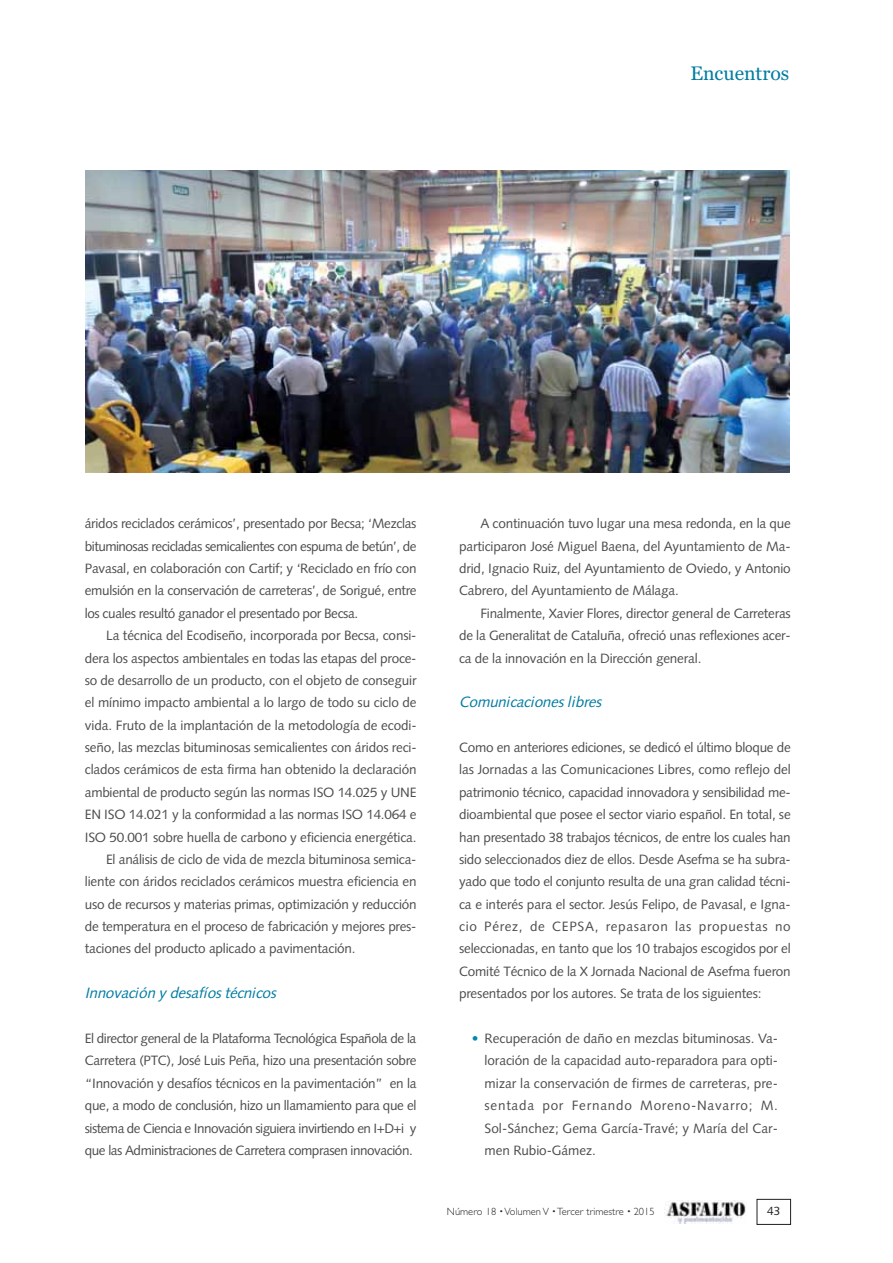
<style>
.page{position:relative;width:893px;height:1263px;background:#fff}
.page>*{position:absolute;margin:0;border:0;box-sizing:border-box;transform-origin:0 0}
.t1{font:19.5px "Georgia";color:#007ca3}
.t2{font:italic 15px "Syntax";color:#007ca3}
.t3{font:13.5px/22.4px "Syntax";letter-spacing:-.01em;color:#4c4c4e;text-align:justify}
.t4{font:12px "Syntax";color:#231f20}
.t5{font:300 10.5px "Gill Sans";color:#231f20}
.s1{color:#0089ad}
</style>
<div class="page">
<img style="left:665px;top:1201px;width:81px;height:22px">
<div style="left:757px;top:1199px;width:34px;height:26px;border:1px solid #231f20"></div>
<img style="left:86px;top:170px;width:704px;height:302px">
<h1 class="t1" style="left:690px;top:65px;width:100px">Encuentros</h1>
<p class="t3" style="left:85px;top:514px;width:333px">áridos reciclados cerámicos’, presentado por Becsa; ‘Mezclas bituminosas recicladas semicalientes con espuma de betún’, de Pavasal, en colaboración con Cartif; y ‘Reciclado en frío con emulsión en la conservación de carreteras’, de Sorigué, entre los cuales resultó ganador el presentado por Becsa.</p>
<p class="t3" style="left:106px;top:626px;width:312px">La técnica del Ecodiseño, incorporada por Becsa, consi-</p>
<p class="t3" style="left:85px;top:648px;width:333px">dera los aspectos ambientales en todas las etapas del proce-</p>
<p class="t3" style="left:85px;top:670px;width:333px">so de desarrollo de un producto, con el objeto de conseguir</p>
<p class="t3" style="left:85px;top:693px;width:333px">el mínimo impacto ambiental a lo largo de todo su ciclo de</p>
<p class="t3" style="left:85px;top:715px;width:333px">vida. Fruto de la implantación de la metodología de ecodi-</p>
<p class="t3" style="left:85px;top:738px;width:333px">seño, las mezclas bituminosas semicalientes con áridos reci-</p>
<p class="t3" style="left:85px;top:760px;width:333px">clados cerámicos de esta firma han obtenido la declaración</p>
<p class="t3" style="left:85px;top:782px;width:333px">ambiental de producto según las normas ISO 14.025 y UNE</p>
<p class="t3" style="left:85px;top:805px;width:333px">EN ISO 14.021 y la conformidad a las normas ISO 14.064 e</p>
<p class="t3" style="left:85px;top:827px;width:333px">ISO 50.001 sobre huella de carbono y eficiencia energética.</p>
<p class="t3" style="left:106px;top:849px;width:312px">El análisis de ciclo de vida de mezcla bituminosa semica-</p>
<p class="t3" style="left:85px;top:872px;width:333px">liente con áridos reciclados cerámicos muestra eficiencia en</p>
<p class="t3" style="left:85px;top:894px;width:333px">uso de recursos y materias primas, optimización y reducción</p>
<p class="t3" style="left:85px;top:917px;width:333px">de temperatura en el proceso de fabricación y mejores pres-</p>
<p class="t3" style="left:85px;top:939px;width:272px">taciones del producto aplicado a pavimentación.</p>
<p class="t2" style="left:85px;top:987px;width:196px">Innovación y desafíostécnicos</p>
<p class="t3" style="left:85px;top:1028px;width:333px">El director general de la Plataforma Tecnológica Española de la Carretera (PTC), José Luis Peña, hizo una presentación sobre “Innovación y desafíos técnicos en la pavimentación” en la que, a modo de conclusión, hizo un llamamiento para que el sistema de Ciencia e Innovación siguiera invirtiendo en I+D+i y que las Administraciones de Carretera comprasen innovación.</p>
<p class="t3" style="left:459px;top:514px;width:333px;text-indent:21px">A continuación tuvo lugar una mesa redonda, en la que participaron José Miguel Baena, del Ayuntamiento de Ma&shy;drid, Ignacio Ruiz, del Ayuntamiento de Oviedo, y Antonio Cabrero, del Ayuntamiento de Málaga.</p>
<p class="t3" style="left:459px;top:603px;width:333px;text-indent:21px">Finalmente, Xavier Flores, director general de Carreteras de la Generalitat de Cataluña, ofreció unas reflexiones acer&shy;ca de la innovación en la Dirección general.</p>
<p class="t2" style="left:459px;top:696px;width:147px">Comunicacioneslibres</p>
<p class="t3" style="left:459px;top:738px;width:333px">Como en anteriores ediciones, se dedicó el último bloque de las Jornadas a las Comunicaciones Libres, como reflejo del patrimonio técnico, capacidad innovadora y sensibilidad me&shy;dioambiental que posee el sector viario español. En total, se han presentado 38 trabajos técnicos, de entre los cuales han sido seleccionados diez de ellos. Desde Asefma se ha subra&shy;yado que todo el conjunto resulta de una gran calidad técni&shy;ca e interés para el sector. Jesús Felipo, de Pavasal, e Igna&shy;cio Pérez, de CEPSA, repasaron las propuestas no seleccionadas, en tanto que los 10 trabajos escogidos por el Comité Técnico de la X Jornada Nacional de Asefma fueron presentados por los autores. Se trata de los siguientes:</p>
<p class="t3" style="left:485px;top:1028px;width:295px;text-indent:-13px"><span class="s1">•</span> Recuperación de daño en mezclas bituminosas. Va&shy;loración de la capacidad auto-reparadora para opti&shy;mizar la conservación de firmes de carreteras, pre&shy;sentada por Fernando Moreno-Navarro; M.<br>Sol-Sánchez; Gema García-Travé; y María del Car&shy;men Rubio-Gámez.</p>
<p class="t5" style="left:447px;top:1208px;width:209px">Número 18 Volumen V Tercer trimestre 2015</p>
<p class="t4" style="left:767px;top:1206px;width:15px">43</p>
</div>
